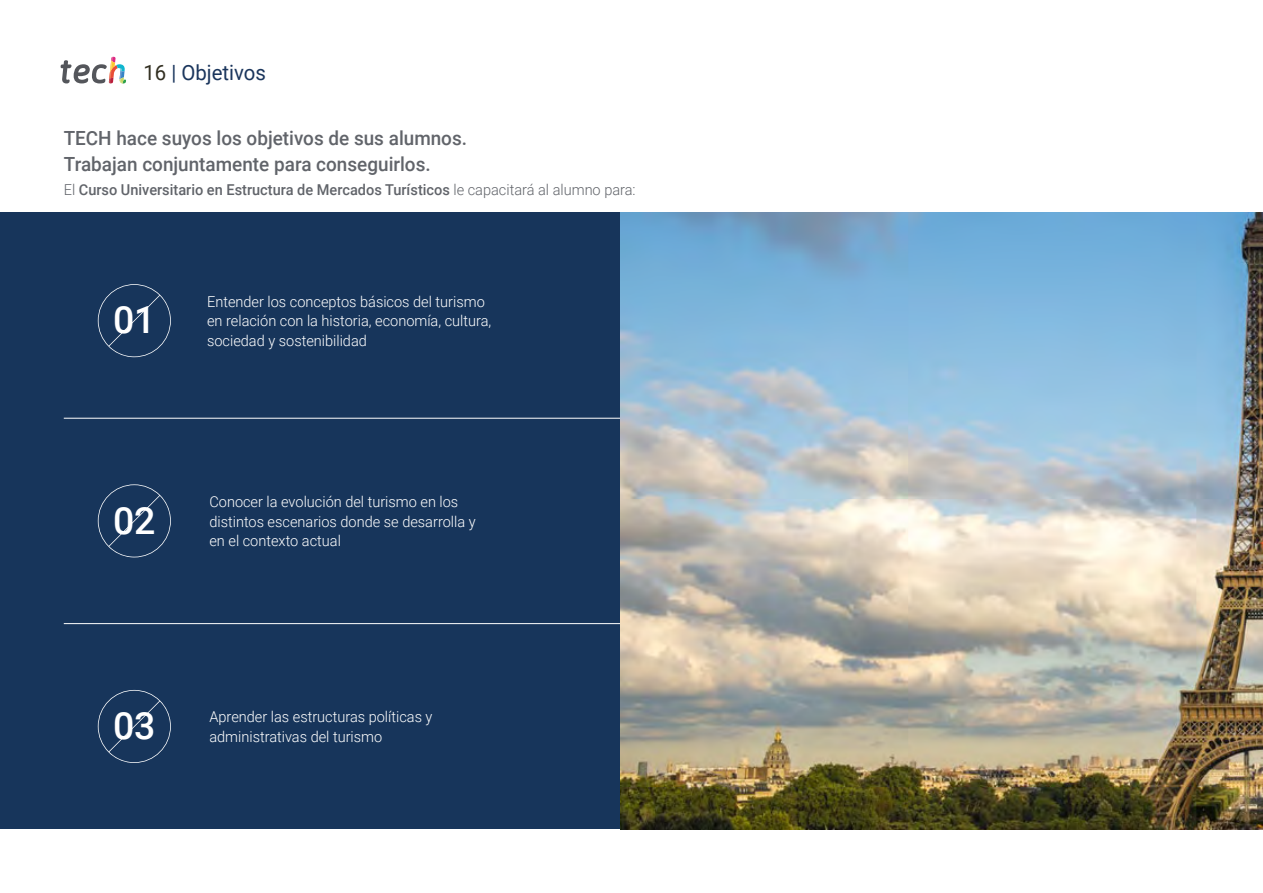
<style>
.page{position:relative;width:1263px;height:893px;background:#fff}
.page>*{position:absolute;margin:0;border:0;box-sizing:border-box;transform-origin:0 0}
.t1{font:500 37.5px "Roboto";color:#fff}
.t2{font:21px "Roboto";color:#1a355c}
.t3{font:500 19.5px/25.5px "Roboto";color:#61646a}
.t4{font:300 15px/19.5px "Roboto";color:#fff}
.t5{font:500 15px "Roboto";color:#61646a}
.s1{color:#312e20}
.s2{font-weight:300}
</style>
<div class="page">
<div style="left:0;top:213px;width:621px;height:616px;background:#17355b"></div>
<svg style="left:98px;top:284px;width:73px;height:73px"></svg>
<svg style="left:98px;top:690px;width:73px;height:73px"></svg>
<svg style="left:98px;top:484px;width:73px;height:73px"></svg>
<hr style="left:64px;top:418px;width:1199px;height:1px;background:#fff">
<hr style="left:64px;top:623px;width:1199px;height:1px;background:#fff">
<img style="left:621px;top:213px;width:642px;height:616px">
<svg style="left:61px;top:57px;width:65px;height:27px"></svg>
<h2 class="t2" style="left:144px;top:57px;width:124px"><span class="s1">16</span> | Objetivos</h2>
<h3 class="t3" style="left:64px;top:125px;width:405px">TECH hace suyos los objetivos de sus alumnos.<br>Trabajan conjuntamente para conseguirlos.</h3>
<p class="t5" style="left:64px;top:179px;width:573px"><span class="s2">El</span> Curso Universitario en Estructura de Mercados Turísticos <span class="s2">le capacitará al alumno para:</span></p>
<h1 class="t1" style="left:113px;top:294px;width:44px">01</h1>
<p class="t4" style="left:207px;top:291px;width:286px">Entender los conceptos básicos del turismo en relación con la historia, economía, cultura, sociedad y sostenibilidad</p>
<h1 class="t1" style="left:113px;top:494px;width:44px">02</h1>
<p class="t4" style="left:209px;top:491px;width:268px">Conocer la evolución del turismo en los distintos escenarios donde se desarrolla y en el contexto actual</p>
<h1 class="t1" style="left:113px;top:699px;width:44px">03</h1>
<p class="t4" style="left:209px;top:707px;width:225px">Aprender las estructuras políticas y administrativas del turismo</p>
</div>
